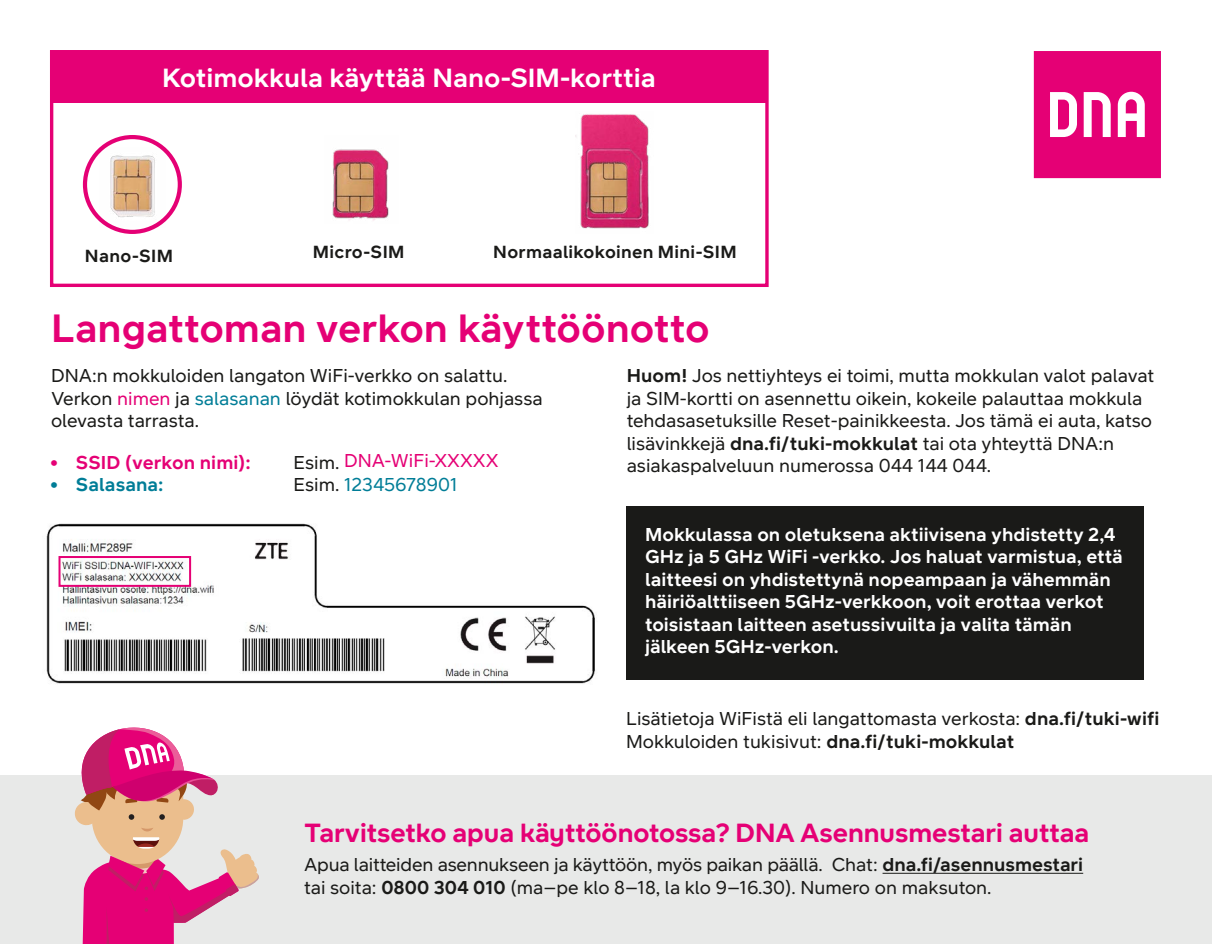
<style>
.page{position:relative;width:1212px;height:944px;background:#fff}
.page>*{position:absolute;margin:0;border:0;box-sizing:border-box;transform-origin:0 0}
.leipäteksti{font:700 40.5px "DNA Text";color:#e50075}
.Otsikko_H2{font:700 27px "DNA Heading";color:#e50075}
.leipäteksti-2{font:700 27px "DNA Text";color:#fff}
.leipis{font:19.12px/22.5px "DNA Text";color:#1a1a18}
.leipis-2{font:700 19.12px/22.5px "DNA Text";color:#fff}
.Leipäteksti{font:19.12px/22.9px "DNA Text";letter-spacing:-.01em;color:#1a1a18}
.t1{font:19.12px "DNA Text";color:#e50075}
.t2{font:700 19.12px "DNA Text";letter-spacing:.005em;color:#e50075}
.t3{font:19.12px "DNA Text";color:#007d97}
.t4{font:700 19.12px "DNA Text";letter-spacing:.005em;color:#007d97}
.väliotsikko{font:700 18px "DNA Text";letter-spacing:.015em;color:#1a1a18}
.s1{color:#e50075}
.s2{color:#007d97}
.s3{font-weight:400}
.s4{color:#1a1a18}
.s5{font-weight:700}
</style>
<div class="page">
<img style="left:46px;top:523px;width:549px;height:161px">
<div style="left:59px;top:556px;width:132px;height:31px;border:2px solid #e50075"></div>
<svg style="left:1034px;top:51px;width:127px;height:127px;background:#e82689"></svg>
<div style="left:50px;top:50px;width:719px;height:237px;border:3px solid #e50075"></div>
<div style="left:50px;top:51px;width:718px;height:51px;background:#e50075"></div>
<img style="left:575px;top:114px;width:74px;height:115px">
<img style="left:332px;top:149px;width:57px;height:72px">
<div style="left:83px;top:135px;width:99px;height:99px;border:4px solid #e50075;border-radius:50%"></div>
<img style="left:99px;top:148px;width:66px;height:80px">
<div style="left:626px;top:506px;width:517px;height:174px;background:#1a1a18"></div>
<div style="left:0;top:775px;width:1212px;height:169px;background:#e8e9e8"></div>
<hr style="left:882px;top:873px;width:201px;height:1px;background:#1a1a18">
<svg style="left:74px;top:727px;width:185px;height:217px"></svg>
<p class="leipäteksti-2" style="left:162px;top:61px;width:495px">Kotimokkula käyttää Nano-SIM-korttia</p>
<p class="väliotsikko" style="left:85px;top:245px;width:90px">Nano-SIM</p>
<p class="väliotsikko" style="left:313px;top:241px;width:93px">Micro-SIM</p>
<p class="väliotsikko" style="left:493px;top:240px;width:245px">Normaalikokoinen Mini-SIM</p>
<p class="leipäteksti" style="left:51px;top:304px;width:660px">Langattoman verkon käyttöönotto</p>
<p class="leipis" style="left:51px;top:364px;width:493px">DNA:n mokkuloiden langaton WiFi-verkko on salattu.<br>Verkon <span class="s1">nimen</span> ja <span class="s2">salasanan</span> löydät kotimokkulan pohjassa olevasta tarrasta.</p>
<p class="t2" style="left:50px;top:451px;width:202px"><span class="s3">•</span> SSID (verkon nimi):</p>
<p class="t1" style="left:293px;top:449px;width:207px"><span class="s4">Esim.</span> DNA-WiFi-XXXXX</p>
<p class="t4" style="left:50px;top:473px;width:115px"><span class="s3">•</span> Salasana:</p>
<p class="t3" style="left:293px;top:474px;width:166px"><span class="s4">Esim.</span> 12345678901</p>
<p class="leipis" style="left:627px;top:364px;width:529px"><span class="s5">Huom!</span> Jos nettiyhteys ei toimi, mutta mokkulan valot palavat ja SIM-kortti on asennettu oikein, kokeile palauttaa mokkula tehdasasetuksille Reset-painikkeesta. Jos tämä ei auta, katso lisävinkkejä <span class="s5">dna.fi/tuki-mokkulat</span> tai ota yhteyttä DNA:n asiakaspalveluun numerossa 044 144 044.</p>
<p class="leipis-2" style="left:645px;top:523px;width:479px">Mokkulassa on oletuksena aktiivisena yhdistetty 2,4<br>GHz ja 5 GHz WiFi -verkko. Jos haluat varmistua, että laitteesi on yhdistettynä nopeampaan ja vähemmän häiriöalttiiseen 5GHz-verkkoon, voit erottaa verkot toisistaan laitteen asetussivuilta ja valita tämän jälkeen 5GHz-verkon.</p>
<p class="leipis" style="left:626px;top:707px;width:535px">Lisätietoja WiFistä eli langattomasta verkosta: <span class="s5">dna.fi/tuki-wifi</span></p>
<p class="leipis" style="left:626px;top:730px;width:390px">Mokkuloiden tukisivut: <span class="s5">dna.fi/tuki-mokkulat</span></p>
<h2 class="Otsikko_H2" style="left:304px;top:817px;width:787px">Tarvitsetko apua käyttöönotossa? DNA Asennusmestari auttaa</h2>
<p class="Leipäteksti" style="left:304px;top:853px;width:781px">Apua laitteiden asennukseen ja käyttöön, myös paikan päällä. Chat: <span class="s5">dna.fi/asennusmestari </span>tai soita: <span class="s5">0800 304 010</span> (ma–pe klo 8–18, la klo 9–16.30). Numero on maksuton.</p>
</div>
